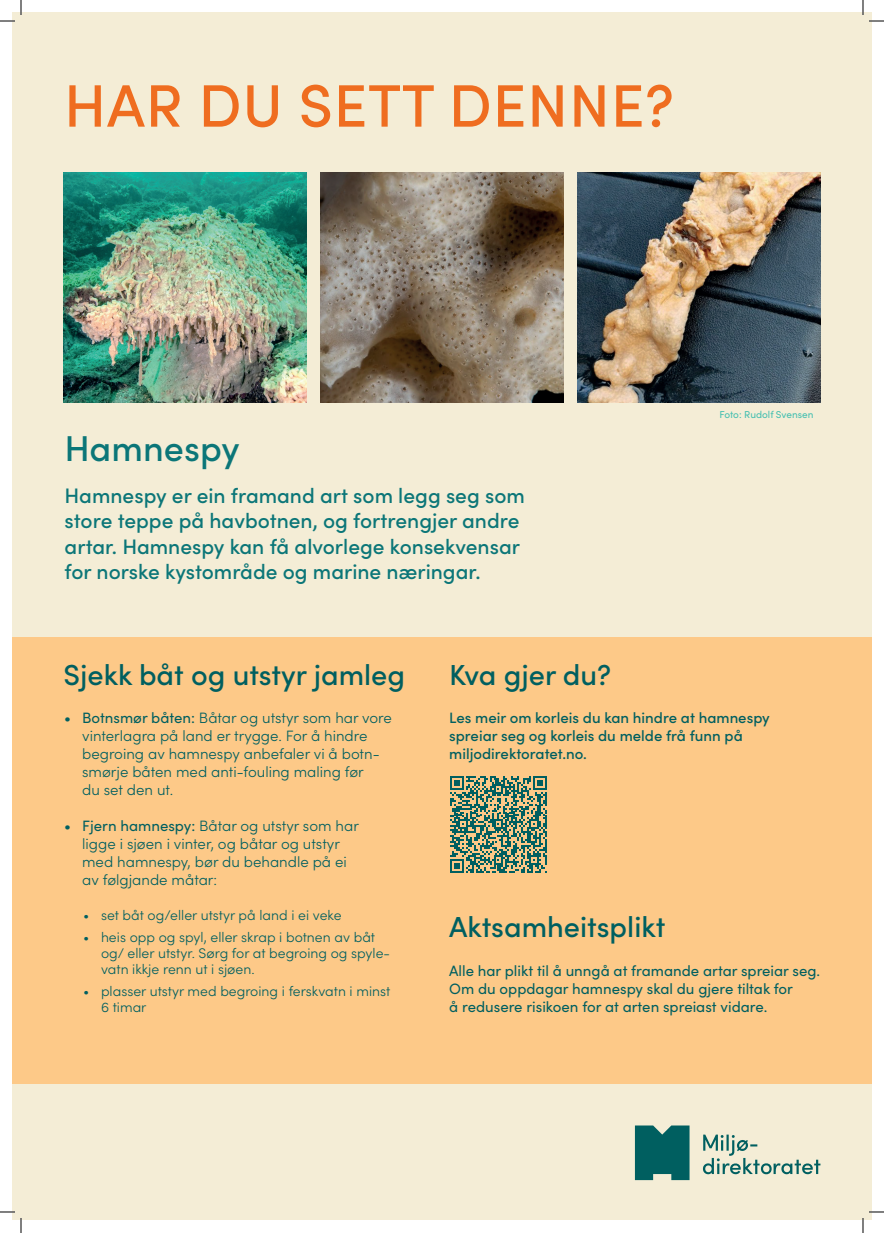
<style>
.page{position:relative;width:884px;height:1233px;background:#fff}
.page>*{position:absolute;margin:0;border:0;box-sizing:border-box;transform-origin:0 0}
.t1{font:500 60px "Sofia Pro";letter-spacing:.01em;color:#ef6d20}
.t2{font:500 36px "Sofia Pro";color:#0b7678}
.t3{font:500 29px "Sofia Pro";color:#005f60}
.t4{font:500 21px/25.2px "Sofia Pro";color:#0b7678}
.t5{font:300 15px/18px "Sofia Pro";color:#005f60}
.t6{font:15px/18px "Sofia Pro";color:#005f60}
.t7{font:500 15px/18px "Sofia Pro";color:#005f60}
.t8{font:300 14px/16.4px "Sofia Pro";color:#005f60}
.t9{font:10px "Sofia Pro";color:#44bfb0}
.s1{font-weight:400}
</style>
<div class="page">
<div style="left:12px;top:12px;width:859px;height:1208px;background:#f4edd6"></div>
<div style="left:12px;top:637px;width:859px;height:446px;background:#fdc988"></div>
<img style="left:64px;top:173px;width:242px;height:229px">
<img style="left:321px;top:173px;width:242px;height:229px">
<img style="left:578px;top:173px;width:242px;height:229px">
<svg style="left:635px;top:1125px;width:54px;height:55px;background:#116968"></svg>
<svg style="left:703px;top:1134px;width:117px;height:41px"></svg>
<svg style="left:450px;top:776px;width:97px;height:97px"></svg>
<svg style="left:0;top:1211px;width:15px;height:1px"></svg>
<svg style="left:869px;top:1211px;width:15px;height:1px"></svg>
<svg style="left:0;top:0;width:22px;height:22px"></svg>
<svg style="left:20px;top:1218px;width:2px;height:15px"></svg>
<svg style="left:862px;top:0;width:22px;height:22px"></svg>
<svg style="left:862px;top:1218px;width:2px;height:15px"></svg>
<h1 class="t1" style="left:64px;top:61px;width:612px">HAR DU SETT DENNE?</h1>
<h2 class="t2" style="left:65px;top:422px;width:177px">Hamnespy</h2>
<h3 class="t4" style="left:65px;top:482px;width:462px">Hamnespy er ein framand art som legg seg som store teppe på havbotnen, og fortrengjer andre artar. Hamnespy kan få alvorlege konsekvensar for norske kystområde og marine næringar.</h3>
<h3 class="t3" style="left:64px;top:653px;width:343px">Sjekk båt og utstyr jamleg</h3>
<h3 class="t3" style="left:449px;top:653px;width:164px">Kva gjer du?</h3>
<p class="t9" style="left:720px;top:407px;width:95px">Foto: Rudolf Svensen</p>
<p class="t5" style="left:82px;top:707px;width:311px;text-indent:-18px"><span class="s1">• Botnsmør båten:</span> Båtar og utstyr som har vore vinterlagra på land er trygge. For å hindre begroing av hamnespy anbefaler vi å botn&shy;smørje båten med anti-fouling maling før<br>du set den ut.</p>
<p class="t5" style="left:82px;top:815px;width:278px;text-indent:-18px"><span class="s1">• Fjern hamnespy:</span> Båtar og utstyr som har ligge i sjøen i vinter, og båtar og utstyr med hamnespy, bør du behandle på ei av følgjande måtar:</p>
<p class="t8" style="left:83px;top:905px;width:260px">• set båt og/eller utstyr på land i ei veke</p>
<p class="t8" style="left:101px;top:927px;width:291px;text-indent:-18px">• heis opp og spyl, eller skrap i botnen av båt og/ eller utstyr. Sørg for at begroing og spyle&shy;vatn ikkje renn ut i sjøen.</p>
<p class="t8" style="left:101px;top:982px;width:291px;line-height:16px;text-indent:-18px">• plasser utstyr med begroing i ferskvatn i minst<br>6 timar</p>
<p class="t7" style="left:449px;top:707px;width:322px">Les meir om korleis du kan hindre at hamnespy spreiar seg og korleis du melde frå funn på miljodirektoratet.no.</p>
<h3 class="t3" style="left:449px;top:905px;width:218px">Aktsamheitsplikt</h3>
<p class="t6" style="left:449px;top:961px;width:372px">Alle har plikt til å unngå at framande artar spreiar seg.<br>Om du oppdagar hamnespy skal du gjere tiltak for<br>å redusere risikoen for at arten spreiast vidare.</p>
</div>
